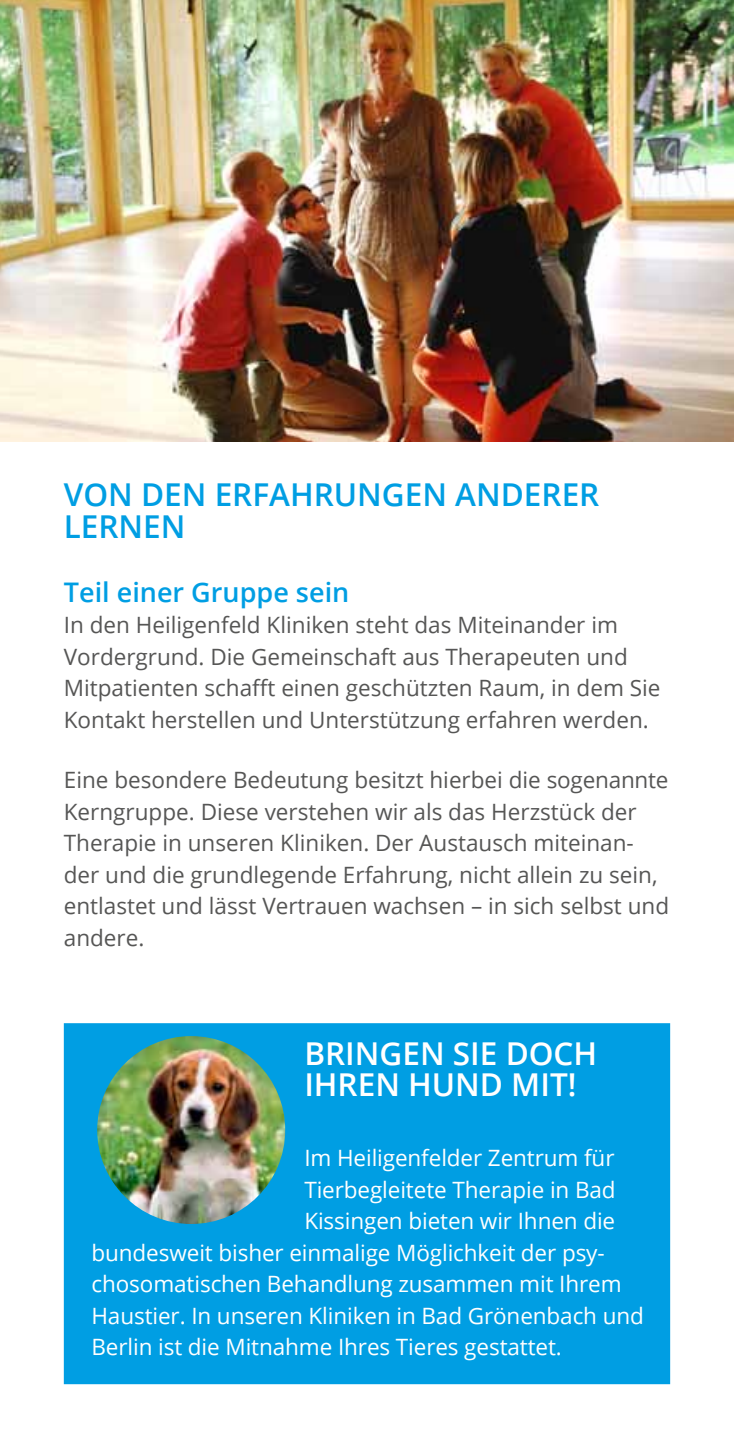
<style>
.page{position:relative;width:734px;height:1448px;background:#fff}
.page>*{position:absolute;margin:0;border:0;box-sizing:border-box;transform-origin:0 0}
.t1{font:600 31.5px/31.5px "Open Sans";color:#009ee3}
.t2{font:600 31.5px/31.5px "Open Sans";color:#fff}
.t3{font:600 27px "Open Sans";color:#009ee3}
.t4{font:22.5px/31.5px "Open Sans";color:#565655}
.t5{font:22.5px "Open Sans";letter-spacing:-.005em;color:#fff}
</style>
<div class="page">
<img style="left:0;top:0;width:733px;height:442px">
<div style="left:64px;top:1023px;width:606px;height:361px;background:#009ee3;border:2px solid #009ee3"></div>
<img style="left:97px;top:1036px;width:188px;height:188px;border-radius:94px">
<h1 class="t1" style="left:64px;top:478px;width:537px">VON DEN ERFAHRUNGEN ANDERER<br>LERNEN</h1>
<p class="t3" style="left:64px;top:573px;width:287px">TEIL EINER GRUPPE SEIN</p>
<p class="t4" style="left:64px;top:609px;width:598px">In den Heiligenfeld Kliniken steht das Miteinander im Vordergrund. Die Gemeinschaft aus Therapeuten und Mitpatienten schafft einen geschützten Raum, in dem Sie Kontakt herstellen und Unterstützung erfahren werden.</p>
<p class="t4" style="left:64px;top:764px;width:606px">Eine besondere Bedeutung besitzt hierbei die sogenannte Kerngruppe. Diese verstehen wir als das Herzstück der Therapie in unseren Kliniken. Der Austausch miteinan&shy;der und die grundlegende Erfahrung, nicht allein zu sein, entlastet und lässt Vertrauen wachsen – in sich selbst und andere.</p>
<h1 class="t2" style="left:304px;top:1037px;width:294px">BRINGEN SIE DOCH<br>IHREN HUND MIT!</h1>
<p class="t5" style="left:304px;top:1143px;width:311px">Im Heiligenfelder Zentrum für</p>
<p class="t5" style="left:304px;top:1174px;width:313px">Tierbegleitete Therapie in Bad</p>
<p class="t5" style="left:304px;top:1206px;width:312px">Kissingen bieten wir Ihnen die</p>
<p class="t5" style="left:91px;top:1237px;width:514px">bundesweit bisher einmalige Möglichkeit der psy-</p>
<p class="t5" style="left:91px;top:1269px;width:531px">chosomatischen Behandlung zusammen mit Ihrem</p>
<p class="t5" style="left:91px;top:1300px;width:554px">Haustier. In unseren Kliniken in Bad Grönenbach und</p>
<p class="t5" style="left:91px;top:1332px;width:472px">Berlin ist die Mitnahme Ihres Tieres gestattet.</p>
</div>
